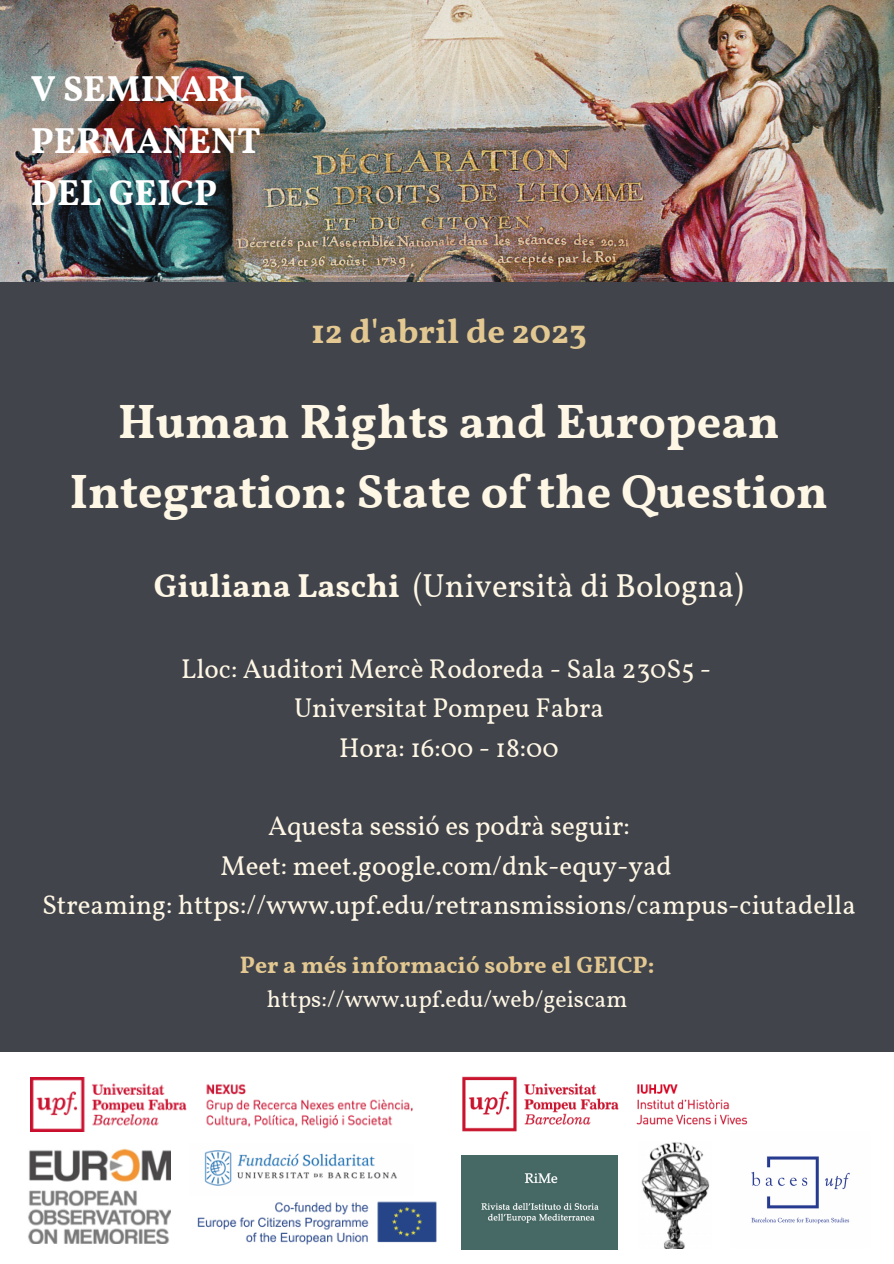
<style>
.page{position:relative;width:894px;height:1264px;background:#fff}
.page>*{position:absolute;margin:0;border:0;box-sizing:border-box;transform-origin:0 0}
.t1{font:700 48px/69.8px "Vollkorn";color:#fff7e5;text-align:center}
.t2{font:700 36px/51.8px "Vollkorn";color:#fff}
.t3{font:700 34.5px "Vollkorn";color:#e3c891}
.t4{font:33px "Vollkorn";color:#fff7e5}
.t5{font:27px/39.5px "Vollkorn";color:#fff7e5;text-align:center}
.t6{font:23.7px "Vollkorn";color:#fff7e5}
.t7{font:700 23.7px "Vollkorn";color:#e3c891}
.s1{font-weight:700}
</style>
<div class="page">
<div style="left:0;top:0;width:893px;height:1263px;background:#41444b"></div>
<div style="left:0;top:1051px;width:892px;height:212px;background:#fff"></div>
<img style="left:28px;top:1148px;width:142px;height:95px">
<img style="left:197px;top:1201px;width:240px;height:44px">
<img style="left:641px;top:1157px;width:69px;height:91px">
<img style="left:204px;top:1150px;width:193px;height:36px">
<img style="left:31px;top:1077px;width:378px;height:54px">
<img style="left:409px;top:1076px;width:339px;height:81px">
<img style="left:729px;top:1131px;width:121px;height:93px">
<img style="left:461px;top:1155px;width:156px;height:94px">
<img style="left:0;top:0;width:893px;height:281px">
<h2 class="t2" style="left:31px;top:66px;width:231px">V SEMINARI<br>PERMANENT<br>DEL GEICP</h2>
<p class="t3" style="left:311px;top:310px;width:277px">12 d'abril de 2023</p>
<h1 class="t1" style="left:70px;top:390px;width:759px">Human Rights and European<br>Integration: State of the Question</h1>
<p class="t4" style="left:154px;top:565px;width:591px"><span class="s1">Giuliana Laschi</span> (Università di Bologna)</p>
<p class="t5" style="left:181px;top:651px;width:531px">Lloc: Auditori Mercè Rodoreda - Sala 230S5 -<br>Universitat Pompeu Fabra<br>Hora: 16:00 - 18:00</p>
<p class="t5" style="left:42px;top:808px;width:815px">Aquesta sessió es podrà seguir:<br>Meet: meet.google.com/dnk-equy-yad<br>Streaming: https://www.upf.edu/retransmissions/campus-ciutadella</p>
<p class="t7" style="left:240px;top:950px;width:416px">Per a més informació sobre el GEICP:</p>
<p class="t6" style="left:267px;top:984px;width:362px">https://www.upf.edu/web/geiscam</p>
</div>
